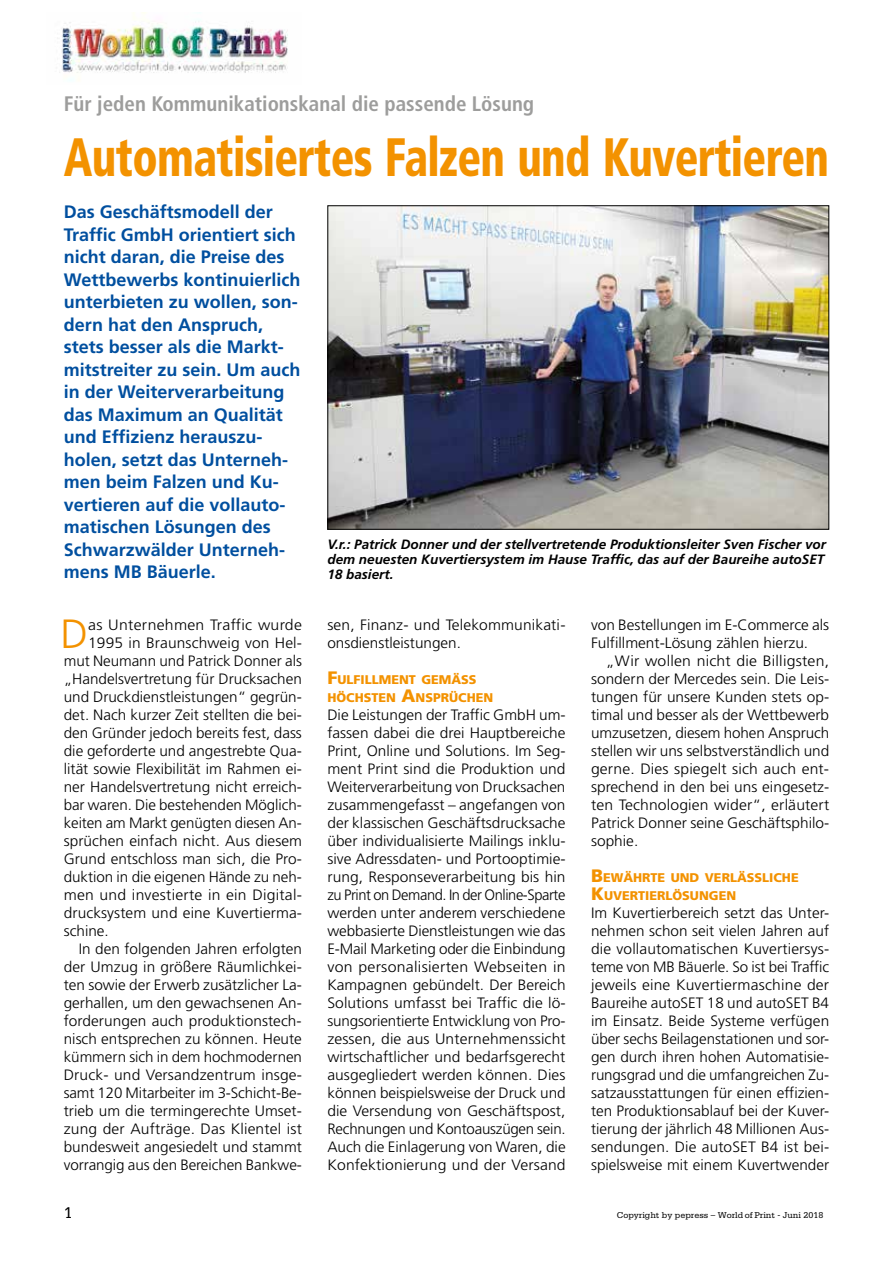
<style>
.page{position:relative;width:893px;height:1263px;background:#fff}
.page>*{position:absolute;margin:0;border:0;box-sizing:border-box;transform-origin:0 0}
.t1{font:900 condensed 54px "Frutiger";letter-spacing:-.015em;color:#f39200;scale:.82 1}
.t2{font:300 40.8px "Frutiger";color:#f39200}
.t3{font:700 condensed 21px "Frutiger";color:#9d9d9c}
.t4{font:700 18px/22.5px "Frutiger";color:#004f9f}
.t5{font:16.5px "Serifa";color:#000}
.t6{font:300 15px/18px "Frutiger";color:#000;text-align:justify}
.t7{font:300 15px/18px "Frutiger";color:#000;text-align:justify;scale:1.05 1}
.t8{font:300 15px/18px "Frutiger";color:#000;scale:1.04 1}
.t9{font:italic 700 13.5px/15px "Frutiger";color:#000}
.t10{font:900 12.6px/18px "Frutiger";color:#f39200}
.t11{font:9px "Serifa";color:#000}
.s1{font-size:18px}
</style>
<div class="page">
<img style="left:329px;top:207px;width:498px;height:321px">
<div style="left:327px;top:205px;width:502px;height:325px;border:1px solid #000"></div>
<img style="left:57px;top:13px;width:231px;height:68px">
<h3 class="t3" style="left:64px;top:91px;width:472px">Für jeden Kommunikationskanal die passende Lösung</h3>
<h1 class="t1" style="left:64px;top:125px;width:935px">Automatisiertes Falzen und Kuvertieren</h1>
<p class="t4" style="left:64px;top:200px;width:238px">Das Geschäftsmodell der<br>Traffic GmbH orientiert sich nicht daran, die Preise des<br>Wettbewerbs kontinuierlich unterbieten zu wollen, son&shy;dern hat den Anspruch, stets besser als die Markt&shy;mitstreiter zu sein. Um auch in der Weiterverarbeitung das Maximum an Qualität und Effizienz herauszu&shy;holen, setzt das Unterneh&shy;men beim Falzen und Ku&shy;vertieren auf die vollauto&shy;matischen Lösungen des<br>Schwarzwälder Unterneh&shy;mens MB Bäuerle.</p>
<p class="t9" style="left:327px;top:536px;width:500px">V.r.: Patrick Donner und der stellvertretende Produktionsleiter Sven Fischer vor dem neuesten Kuvertiersystem im Hause Traffic, das auf der Baureihe autoSET<br>18 basiert.</p>
<h2 class="t2" style="left:60px;top:611px;width:29px">D</h2>
<p class="t7" style="left:88px;top:616px;width:205px">as Unternehmen Traffic wurde</p>
<p class="t6" style="left:88px;top:634px;width:215px">1995 in Braunschweig von Hel-</p>
<p class="t6" style="left:64px;top:652px;width:240px">mut Neumann und Patrick Donner als</p>
<p class="t6" style="left:64px;top:670px;width:240px">„Handelsvertretung für Drucksachen</p>
<p class="t6" style="left:64px;top:688px;width:240px">und Druckdienstleistungen“ gegrün-</p>
<p class="t6" style="left:64px;top:706px;width:240px">det. Nach kurzer Zeit stellten die bei-</p>
<p class="t6" style="left:64px;top:724px;width:240px">den Gründer jedoch bereits fest, dass</p>
<p class="t6" style="left:64px;top:742px;width:240px">die geforderte und angestrebte Qua-</p>
<p class="t6" style="left:64px;top:760px;width:240px">lität sowie Flexibilität im Rahmen ei-</p>
<p class="t6" style="left:64px;top:778px;width:240px">ner Handelsvertretung nicht erreich-</p>
<p class="t6" style="left:64px;top:796px;width:240px">bar waren. Die bestehenden Möglich-</p>
<p class="t6" style="left:64px;top:814px;width:240px">keiten am Markt genügten diesen An-</p>
<p class="t6" style="left:64px;top:832px;width:240px">sprüchen einfach nicht. Aus diesem</p>
<p class="t6" style="left:64px;top:850px;width:240px">Grund entschloss man sich, die Pro-</p>
<p class="t6" style="left:64px;top:868px;width:240px">duktion in die eigenen Hände zu neh-</p>
<p class="t7" style="left:64px;top:886px;width:228px">men und investierte in ein Digital-</p>
<p class="t6" style="left:64px;top:904px;width:240px">drucksystem und eine Kuvertierma-</p>
<p class="t6" style="left:64px;top:922px;width:47px">schine.</p>
<p class="t6" style="left:79px;top:940px;width:225px">In den folgenden Jahren erfolgten</p>
<p class="t6" style="left:64px;top:958px;width:240px">der Umzug in größere Räumlichkei-</p>
<p class="t6" style="left:64px;top:976px;width:240px">ten sowie der Erwerb zusätzlicher La-</p>
<p class="t6" style="left:64px;top:994px;width:240px">gerhallen, um den gewachsenen An-</p>
<p class="t6" style="left:64px;top:1012px;width:239px">forderungen auch produktionstech-</p>
<p class="t6" style="left:64px;top:1030px;width:240px">nisch entsprechen zu können. Heute</p>
<p class="t6" style="left:64px;top:1048px;width:240px">kümmern sich in dem hochmodernen</p>
<p class="t8" style="left:64px;top:1066px;width:230px">Druck- und Versandzentrum insge-</p>
<p class="t6" style="left:64px;top:1084px;width:240px">samt 120 Mitarbeiter im 3-Schicht-Be-</p>
<p class="t6" style="left:64px;top:1102px;width:240px">trieb um die termingerechte Umset-</p>
<p class="t8" style="left:64px;top:1120px;width:230px">zung der Aufträge. Das Klientel ist</p>
<p class="t6" style="left:64px;top:1138px;width:240px">bundesweit angesiedelt und stammt</p>
<p class="t6" style="left:64px;top:1156px;width:240px">vorrangig aus den Bereichen Bankwe-</p>
<p class="t8" style="left:327px;top:616px;width:230px">sen, Finanz- und Telekommunikati&shy;onsdienstleistungen.</p>
<p class="t10" style="left:327px;top:670px;width:167px"><span class="s1">F</span>ULFILLMENT GEMÄSS<br>HÖCHSTEN <span class="s1">A</span>NSPRÜCHEN</p>
<p class="t6" style="left:327px;top:706px;width:240px">Die Leistungen der Traffic GmbH um&shy;fassen dabei die drei Hauptbereiche Print, Online und Solutions. Im Seg&shy;ment Print sind die Produktion und Weiterverarbeitung von Drucksachen zusammengefasst – angefangen von der klassischen Geschäftsdrucksache über individualisierte Mailings inklu&shy;sive Adressdaten- und Portooptimie&shy;rung, Responseverarbeitung bis hin zu Print on Demand. In der Online-Sparte werden unter anderem verschiedene webbasierte Dienstleistungen wie das E-Mail Marketing oder die Einbindung von personalisierten Webseiten in Kampagnen gebündelt. Der Bereich Solutions umfasst bei Traffic die lö&shy;sungsorientierte Entwicklung von Pro&shy;zessen, die aus Unternehmenssicht wirtschaftlicher und bedarfsgerecht ausgegliedert werden können. Dies können beispielsweise der Druck und die Versendung von Geschäftspost, Rechnungen und Kontoauszügen sein.<br>Auch die Einlagerung von Waren, die Konfektionierung und der Versand</p>
<p class="t6" style="left:591px;top:616px;width:240px">von Bestellungen im E-Commerce als<br>Fulfillment-Lösung zählen hierzu.</p>
<p class="t7" style="left:591px;top:652px;width:228px;text-indent:15px">„Wir wollen nicht die Billigsten, sondern der Mercedes sein. Die Leis&shy;tungen für unsere Kunden stets op&shy;timal und besser als der Wettbewerb umzusetzen, diesem hohen Anspruch stellen wir uns selbstverständlich und gerne. Dies spiegelt sich auch ent&shy;sprechend in den bei uns eingesetz&shy;ten Technologien wider“, erläutert Patrick Donner seine Geschäftsphilo&shy;sophie.</p>
<p class="t10" style="left:591px;top:868px;width:209px"><span class="s1">B</span>EWÄHRTE UND VERLÄSSLICHE<br><span class="s1">K</span>UVERTIERLÖSUNGEN</p>
<p class="t6" style="left:591px;top:904px;width:240px">Im Kuvertierbereich setzt das Unter&shy;nehmen schon seit vielen Jahren auf die vollautomatischen Kuvertiersys&shy;teme von MB Bäuerle. So ist bei Traffic jeweils eine Kuvertiermaschine der Baureihe autoSET 18 und autoSET B4 im Einsatz. Beide Systeme verfügen über sechs Beilagenstationen und sor&shy;gen durch ihren hohen Automatisie&shy;rungsgrad und die umfangreichen Zu&shy;satzausstattungen für einen effizien&shy;ten Produktionsablauf bei der Kuver&shy;tierung der jährlich 48 Millionen Aus&shy;sendungen. Die autoSET B4 ist bei&shy;spielsweise mit einem Kuvertwender</p>
<p class="t5" style="left:64px;top:1203px;width:11px">1</p>
<p class="t11" style="left:617px;top:1210px;width:208px">Copyright by pepress – World of Print - Juni 2018</p>
</div>
